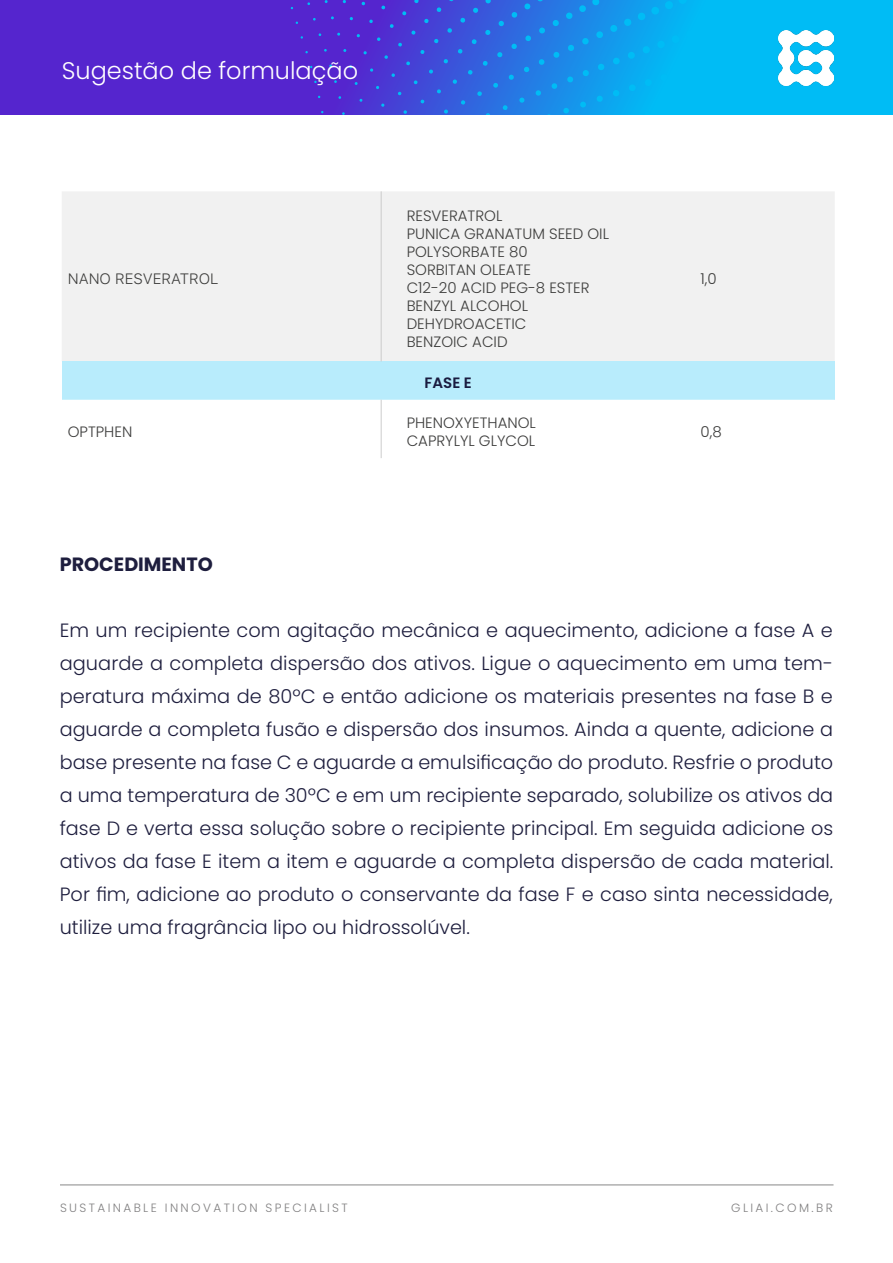
<style>
.page{position:relative;width:893px;height:1263px;background:#fff}
.page>*{position:absolute;margin:0;border:0;box-sizing:border-box;transform-origin:0 0}
.t1{font:300 24px "Poppins";color:#fff}
.t2{font:300 19.2px/33px "Poppins";color:#1e1e3e;text-align:justify}
.t3{font:700 19.2px "Poppins";color:#1e1e3e}
.t4{font:300 15px/18px "Poppins";color:#3d3d3c}
.t5{font:300 15px "SF Pro Text";color:#3d3d3c}
.t6{font:600 15px "Poppins";color:#1a1c40}
.t7{font:300 12px "Poppins";letter-spacing:.2em;color:#818081}
</style>
<div class="page">
<hr style="left:60px;top:1185px;width:773px;height:1px;background:#878787">
<svg style="left:0;top:0;width:893px;height:115px;background:#4246d6"></svg>
<svg style="left:250px;top:0;width:563px;height:115px;background:#2873e2"></svg>
<img style="left:778px;top:30px;width:55px;height:56px">
<div style="left:62px;top:191px;width:773px;height:170px;background:#f1f1f1"></div>
<div style="left:62px;top:361px;width:773px;height:39px;background:#b8ecfc"></div>
<hr style="left:381px;top:191px;width:1px;height:170px;background:#ccc">
<hr style="left:381px;top:400px;width:1px;height:58px;background:#ccc">
<p class="t1" style="left:62px;top:56px;width:298px">Sugestão de formulação</p>
<p class="t5" style="left:68px;top:268px;width:152px">NANO RESVERATROL</p>
<p class="t4" style="left:407px;top:207px;width:204px">RESVERATROL<br>PUNICA GRANATUM SEED OIL<br>POLYSORBATE 80<br>SORBITAN OLEATE<br>C12-20 ACID PEG-8 ESTER<br>BENZYL ALCOHOL<br>DEHYDROACETIC<br>BENZOIC ACID</p>
<p class="t6" style="left:425px;top:374px;width:49px">FASE E</p>
<p class="t4" style="left:701px;top:270px;width:18px">1,0</p>
<p class="t4" style="left:68px;top:423px;width:66px">OPTPHEN</p>
<p class="t4" style="left:407px;top:414px;width:131px">PHENOXYETHANOL<br>CAPRYLYL GLYCOL</p>
<p class="t4" style="left:701px;top:423px;width:23px">0,8</p>
<p class="t3" style="left:60px;top:553px;width:155px">PROCEDIMENTO</p>
<p class="t2" style="left:60px;top:614px;width:775px">Em um recipiente com agitação mecânica e aquecimento, adicione a fase A e aguarde a completa dispersão dos ativos. Ligue o aquecimento em uma tem&shy;peratura máxima de 80ºC e então adicione os materiais presentes na fase B e aguarde a completa fusão e dispersão dos insumos. Ainda a quente, adicione a base presente na fase C e aguarde a emulsificação do produto. Resfrie o produto a uma temperatura de 30ºC e em um recipiente separado, solubilize os ativos da fase D e verta essa solução sobre o recipiente principal. Em seguida adicione os ativos da fase E item a item e aguarde a completa dispersão de cada material.<br>Por fim, adicione ao produto o conservante da fase F e caso sinta necessidade, utilize uma fragrância lipo ou hidrossolúvel.</p>
<p class="t7" style="left:60px;top:1201px;width:289px">SUSTAINABLE INNOVATION SPECIALIST</p>
<p class="t7" style="left:731px;top:1201px;width:103px">GLIAI.COM.BR</p>
</div>
